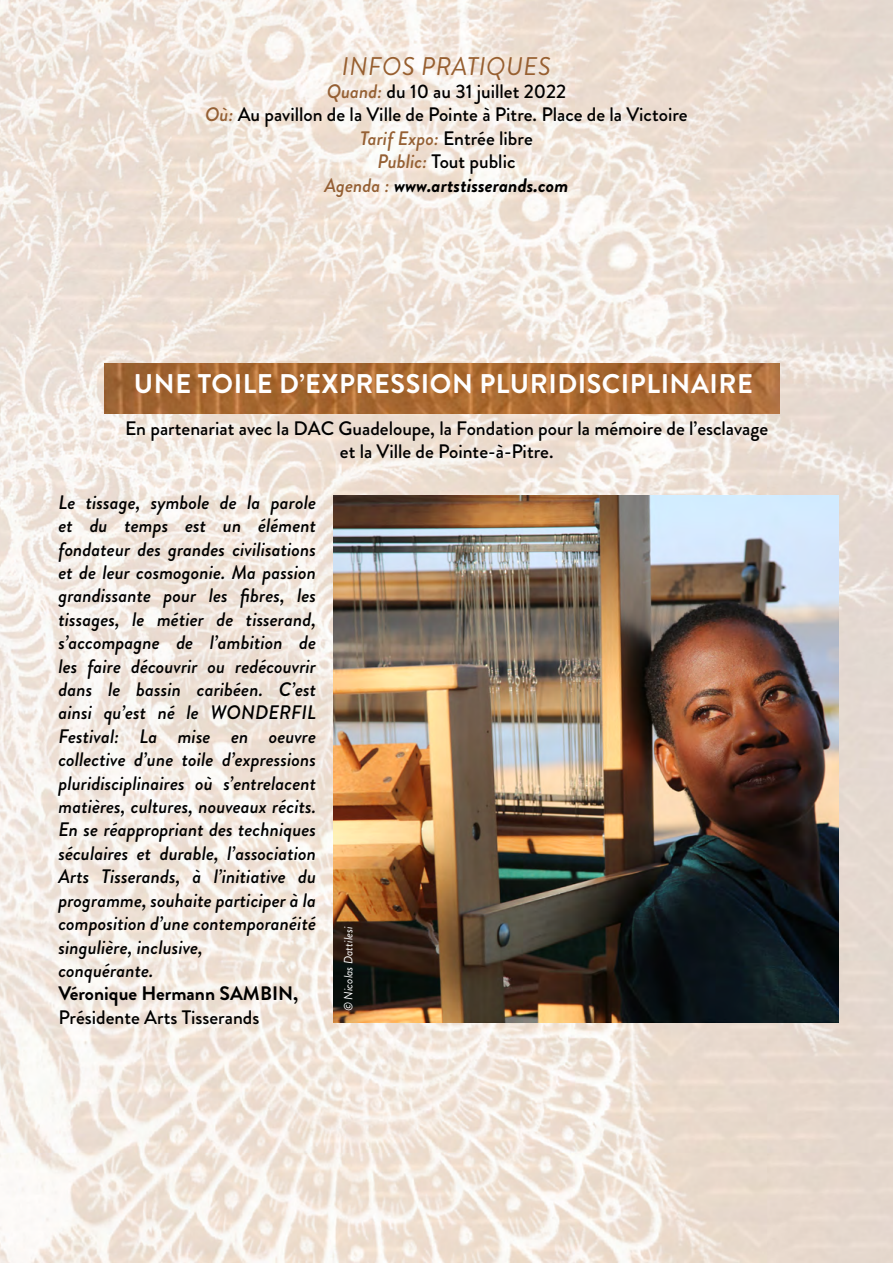
<style>
.page{position:relative;width:893px;height:1263px;background:#fff}
.page>*{position:absolute;margin:0;border:0;box-sizing:border-box;transform-origin:0 0}
.t1{font:700 27px "Brandon Grotesque";letter-spacing:.02em;color:#fff}
.t2{font:italic 25.5px "Brandon Grotesque";letter-spacing:.02em;color:#975f30}
.t3{font:italic 500 19.5px/23.4px "Brandon Grotesque";color:#000}
.t4{font:500 19.5px/23.4px "Brandon Grotesque";color:#000;text-align:center}
.t5{font:700 19.5px "Brandon Grotesque";color:#000}
.t6{font:italic 12px "Brandon Grotesque";color:#fff}
.s1{font-style:italic;color:#956034}
.s2{font-weight:700;font-style:italic}
</style>
<div class="page">
<img style="left:0;top:0;width:893px;height:1263px">
<img style="left:105px;top:364px;width:674px;height:49px">
<img style="left:333px;top:495px;width:506px;height:527px">
<h2 class="t2" style="left:342px;top:48px;width:210px">INFOS PRATIQUES</h2>
<p class="t4" style="left:205px;top:80px;width:484px"><span class="s1">Quand:</span> du 10 au 31 juillet 2022<br><span class="s1">Où:</span> Au pavillon de la Ville de Pointe à Pitre. Place de la Victoire <span class="s1">Tarif Expo:</span> Entrée libre<br><span class="s1">Public:</span> Tout public<br><span class="s1">Agenda :</span> <span class="s2">www.artstisserands.com</span></p>
<h1 class="t1" style="left:134px;top:365px;width:620px">UNE TOILE D’EXPRESSION PLURIDISCIPLINAIRE</h1>
<p class="t4" style="left:125px;top:417px;width:645px">En partenariat avec la DAC Guadeloupe, la Fondation pour la mémoire de l’esclavage et la Ville de Pointe-à-Pitre.</p>
<p class="t3" style="left:58px;top:491px;width:259px">Le tissage, symbole de la parole et du temps est un élément fondateur des grandes civilisations et de leur cosmogonie. Ma passion grandissante pour les fibres, les tissages, le métier de tisserand, s’accompagne de l’ambition de les faire découvrir ou redécouvrir dans le bassin caribéen. C’est ainsi qu’est né le WONDERFIL<br>Festival: La mise en oeuvre collective d’une toile d’expressions pluridisciplinaires où s’entrelacent matières, cultures, nouveaux récits.<br>En se réappropriant des techniques séculaires et durable, l’association<br>Arts Tisserands, à l’initiative du programme, souhaite participer à la composition d’une contemporanéité singulière, inclusive,<br>conquérante.</p>
<p class="t5" style="left:58px;top:980px;width:241px">Véronique Hermann SAMBIN,</p>
<p class="t4" style="left:58px;top:1005px;width:202px">Présidente Arts Tisserands</p>
<p class="t6" style="left:340px;top:1011px;width:86px;rotate:-90deg">© Nicolas Dattilesi</p>
</div>
